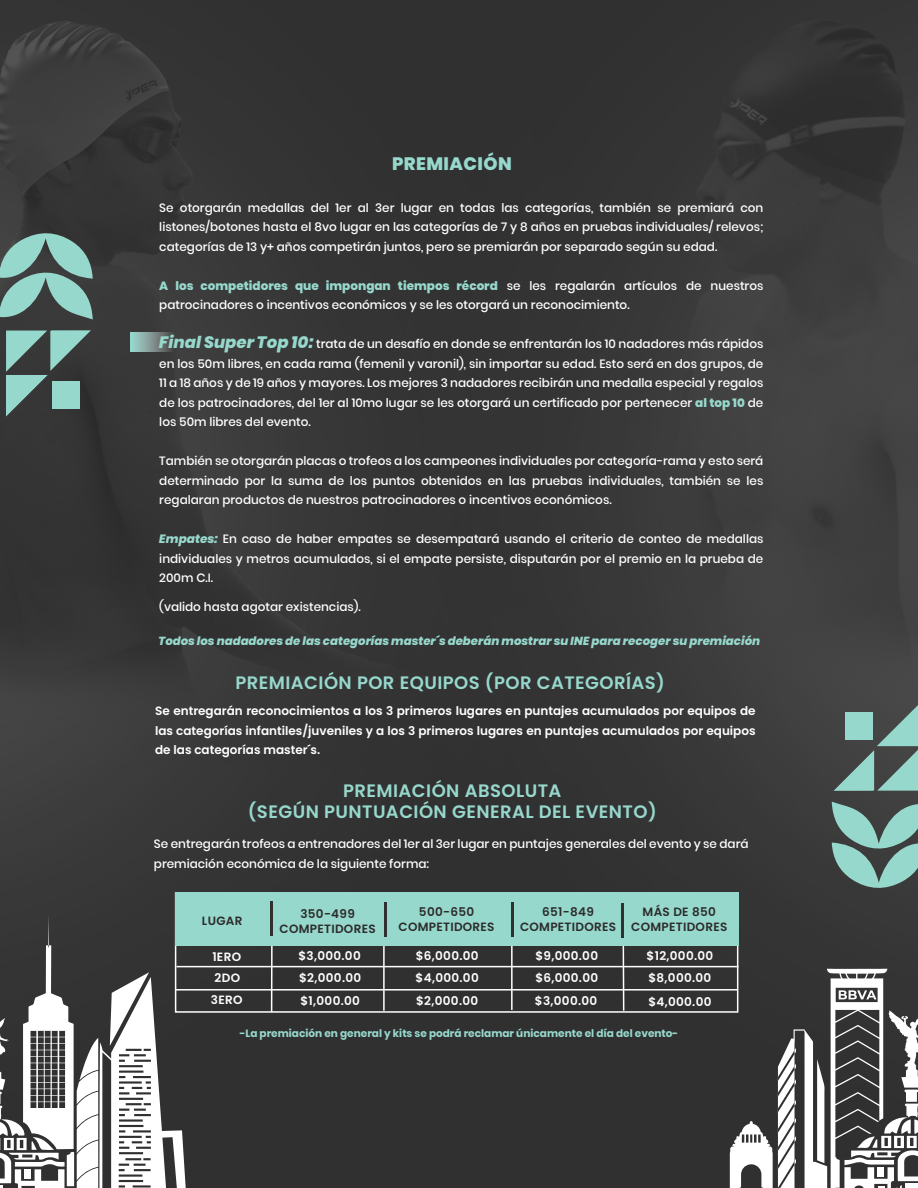
<style>
.page{position:relative;width:918px;height:1188px;background:#fff}
.page>*{position:absolute;margin:0;border:0;box-sizing:border-box;transform-origin:0 0}
.t1{font:600 18px/21.6px "Poppins";letter-spacing:.025em;color:#97d8cd;text-align:center}
.t2{font:800 18px "Poppins";letter-spacing:.025em;color:#97d8cd}
.t3{font:500 12px/19.5px "Poppins";color:#fff;text-align:justify}
.t4{font:600 12px/19.5px "Poppins";letter-spacing:.025em;color:#fff;text-align:justify}
.t5{font:600 12px/14.4px "Poppins";letter-spacing:.025em;color:#2c2c2c;text-align:center}
.t6{font:italic 800 11.7px "Poppins";color:#97d8cd}
.t7{font:700 10.5px "Poppins";color:#97d8cd}
.s1{font-weight:800;color:#97d8cd}
.s2{font-weight:800;font-style:italic;font-size:16.5px;color:#97d8cd}
.s3{font-weight:800;font-style:italic;color:#97d8cd}
</style>
<div class="page">
<img style="left:0;top:0;width:918px;height:1188px">
<div style="left:175px;top:892px;width:563px;height:121px;border:2px solid #fff"></div>
<hr style="left:271px;top:893px;width:2px;height:119px;background:#fff">
<hr style="left:383px;top:893px;width:2px;height:118px;background:#fff">
<hr style="left:511px;top:894px;width:2px;height:116px;background:#fff">
<svg style="left:622px;top:946px;width:3px;height:66px"></svg>
<hr style="left:176px;top:966px;width:563px;height:1px;background:#fff">
<hr style="left:176px;top:989px;width:562px;height:2px;background:#fff">
<svg style="left:0;top:915px;width:187px;height:273px"></svg>
<svg style="left:730px;top:969px;width:188px;height:219px"></svg>
<svg style="left:6px;top:330px;width:85px;height:87px;background:#5a736f"></svg>
<svg style="left:0;top:230px;width:93px;height:89px;background:#6e938d"></svg>
<div style="left:52px;top:381px;width:28px;height:28px;background:#97d8cd"></div>
<svg style="left:834px;top:705px;width:84px;height:86px;background:#637c78"></svg>
<svg style="left:832px;top:802px;width:86px;height:89px;background:#709690"></svg>
<div style="left:845px;top:712px;width:28px;height:28px;background:#97d8cd"></div>
<div style="left:175px;top:892px;width:564px;height:54px;background:#97d8cd"></div>
<hr style="left:271px;top:901px;width:2px;height:35px;background:#303030">
<hr style="left:384px;top:902px;width:2px;height:35px;background:#303030">
<hr style="left:511px;top:902px;width:2px;height:35px;background:#303030">
<hr style="left:621px;top:903px;width:3px;height:35px;background:#303030">
<div style="left:131px;top:332px;width:43px;height:20px;background:linear-gradient(to right,#a7dcd3,#504547)"></div>
<h1 class="t2" style="left:392px;top:154px;width:121px">PREMIACIÓN</h1>
<p class="t3" style="left:159px;top:198px;width:606px">Se otorgarán medallas del 1er al 3er lugar en todas las categorías, también se premiará con listones/botones hasta el 8vo lugar en las categorías de 7 y 8 años en pruebas individuales/ relevos; categorías de 13 y+ años competirán juntos, pero se premiarán por separado según su edad.</p>
<p class="t3" style="left:159px;top:276px;width:606px"><span class="s1">A los competidores que impongan tiempos récord</span> se les regalarán artículos de nuestros patrocinadores o incentivos económicos y se les otorgará un reconocimiento.</p>
<p class="t3" style="left:159px;top:334px;width:606px"><span class="s2">Final Super Top 10:</span> trata de un desafío en donde se enfrentarán los 10 nadadores más rápidos en los 50m libres, en cada rama (femenil y varonil), sin importar su edad. Esto será en dos grupos, de 11 a 18 años y de 19 años y mayores. Los mejores 3 nadadores recibirán una medalla especial y regalos de los patrocinadores, del 1er al 10mo lugar se les otorgará un certificado por pertenecer <span class="s1">al top 10</span> de los 50m libres del evento.</p>
<p class="t3" style="left:159px;top:451px;width:606px">También se otorgarán placas o trofeos a los campeones individuales por categoría-rama y esto será determinado por la suma de los puntos obtenidos en las pruebas individuales, también se les regalaran productos de nuestros patrocinadores o incentivos económicos.</p>
<p class="t3" style="left:159px;top:529px;width:606px"><span class="s3">Empates:</span> En caso de haber empates se desempatará usando el criterio de conteo de medallas individuales y metros acumulados, si el empate persiste, disputarán por el premio en la prueba de 200m C.I.</p>
<p class="t3" style="left:159px;top:597px;width:203px">(valido hasta agotar existencias).</p>
<p class="t6" style="left:158px;top:634px;width:603px">Todos los nadadores de las categorías master´s deberán mostrar su INE para recoger su premiación</p>
<h1 class="t1" style="left:235px;top:672px;width:431px">PREMIACIÓN POR EQUIPOS (POR CATEGORÍAS)</h1>
<p class="t4" style="left:155px;top:701px;width:602px">Se entregarán reconocimientos a los 3 primeros lugares en puntajes acumulados por equipos de las categorías infantiles/juveniles y a los 3 primeros lugares en puntajes acumulados por equipos de las categorías master´s.</p>
<h1 class="t1" style="left:248px;top:780px;width:410px">PREMIACIÓN ABSOLUTA<br>(SEGÚN PUNTUACIÓN GENERAL DEL EVENTO)</h1>
<p class="t3" style="left:154px;top:834px;width:596px">Se entregarán trofeos a entrenadores del 1er al 3er lugar en puntajes generales del evento y se dará premiación económica de la siguiente forma:</p>
<p class="t5" style="left:202px;top:913px;width:42px">LUGAR</p>
<p class="t5" style="left:280px;top:907px;width:98px">350-499<br>COMPETIDORES</p>
<p class="t5" style="left:399px;top:905px;width:98px">500-650<br>COMPETIDORES</p>
<p class="t5" style="left:520px;top:905px;width:98px">651-849<br>COMPETIDORES</p>
<p class="t5" style="left:631px;top:905px;width:98px">MÁS DE 850<br>COMPETIDORES</p>
<p class="t4" style="left:211px;top:946px;width:33px;line-height:21.1px;text-align:center">1ERO<br>2DO<br>3ERO</p>
<p class="t4" style="left:298px;top:947px;width:64px">$3,000.00</p>
<p class="t4" style="left:416px;top:946px;width:64px">$6,000.00</p>
<p class="t4" style="left:535px;top:946px;width:64px">$9,000.00</p>
<p class="t4" style="left:647px;top:946px;width:68px">$12,000.00</p>
<p class="t4" style="left:299px;top:968px;width:64px">$2,000.00</p>
<p class="t4" style="left:416px;top:968px;width:65px">$4,000.00</p>
<p class="t4" style="left:535px;top:968px;width:64px">$6,000.00</p>
<p class="t4" style="left:648px;top:968px;width:64px">$8,000.00</p>
<p class="t4" style="left:300px;top:991px;width:61px">$1,000.00</p>
<p class="t4" style="left:416px;top:992px;width:64px">$2,000.00</p>
<p class="t4" style="left:535px;top:991px;width:64px">$3,000.00</p>
<p class="t4" style="left:648px;top:992px;width:65px">$4,000.00</p>
<p class="t7" style="left:240px;top:1027px;width:440px">-La premiación en general y kits se podrá reclamar únicamente el día del evento-</p>
</div>
